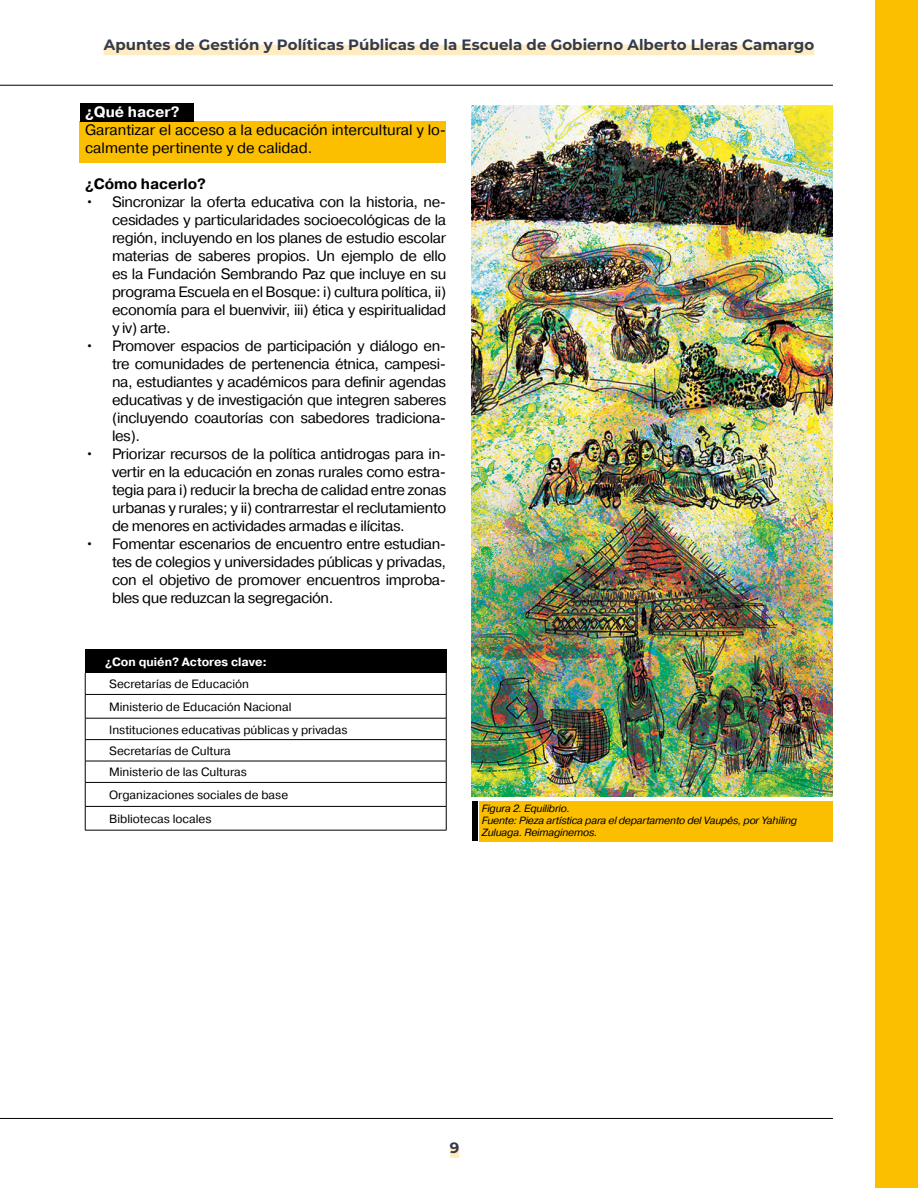
<style>
.page{position:relative;width:918px;height:1188px;background:#fff}
.page>*{position:absolute;margin:0;border:0;box-sizing:border-box;transform-origin:0 0}
.t1{font:15px/18px "Pragmatica";letter-spacing:-.025em;color:#000;text-align:justify}
.t2{font:700 15px "Montserrat";letter-spacing:.005em;color:#333b4b}
.t3{font:15px/18px "Pragmatica";color:#000}
.t4{font:700 15px "Pragmatica";color:#000}
.t5{font:700 15px "Pragmatica";color:#fff}
.t6{font:12px/22.6px "Pragmatica";color:#000}
.t7{font:700 12px "Pragmatica";color:#fff}
.t8{font:italic 10.5px/12px "Pragmatica";letter-spacing:-.02em;color:#000}
</style>
<div class="page">
<hr style="left:0;top:1118px;width:833px;height:1px;background:#000">
<hr style="left:0;top:85px;width:833px;height:1px;background:#000">
<div style="left:875px;top:0;width:43px;height:1188px;background:#fbbf00"></div>
<div style="left:450px;top:1147px;width:9px;height:11px;background:#ffecc2"></div>
<div style="left:104px;top:45px;width:710px;height:10px;background:#ffecc2"></div>
<div style="left:80px;top:122px;width:366px;height:41px;background:#fbbf00"></div>
<div style="left:80px;top:103px;width:114px;height:19px;background:#000"></div>
<div style="left:85px;top:649px;width:361px;height:24px;background:#000"></div>
<svg style="left:85px;top:673px;width:362px;height:157px"></svg>
<hr style="left:85px;top:830px;width:361px;height:1px;background:#000">
<img style="left:472px;top:105px;width:360px;height:691px">
<div style="left:479px;top:801px;width:354px;height:41px;background:#fbbf00"></div>
<div style="left:472px;top:801px;width:5px;height:40px;background:#000"></div>
<p class="t2" style="left:104px;top:34px;width:712px">Apuntes de Gestión y Políticas Públicas de la Escuela de Gobierno Alberto Lleras Camargo</p>
<p class="t5" style="left:85px;top:102px;width:96px">¿Qué hacer?</p>
<p class="t3" style="left:85px;top:121px;width:363px">Garantizar el acceso a la educación intercultural y lo&shy;calmente pertinente y de calidad.</p>
<p class="t4" style="left:85px;top:174px;width:122px">¿Cómo hacerlo?</p>
<p class="t1" style="left:112px;top:193px;width:336px;text-indent:-27px">• Sincronizar la oferta educativa con la historia, ne&shy;cesidades y particularidades socioecológicas de la región, incluyendo en los planes de estudio escolar materias de saberes propios. Un ejemplo de ello es la Fundación Sembrando Paz que incluye en su programa Escuela en el Bosque: i) cultura política, ii) economía para el buenvivir, iii) ética y espiritualidad y iv) arte.</p>
<p class="t1" style="left:112px;top:337px;width:336px;text-indent:-27px">• Promover espacios de participación y diálogo en&shy;tre comunidades de pertenencia étnica, campesi&shy;na, estudiantes y académicos para definir agendas educativas y de investigación que integren saberes (incluyendo coautorías con sabedores tradiciona&shy;les).</p>
<p class="t1" style="left:112px;top:445px;width:336px;text-indent:-27px">• Priorizar recursos de la política antidrogas para in&shy;vertir en la educación en zonas rurales como estra&shy;tegia para i) reducir la brecha de calidad entre zonas urbanas y rurales; y ii) contrarrestar el reclutamiento de menores en actividades armadas e ilícitas.</p>
<p class="t1" style="left:112px;top:535px;width:336px;text-indent:-27px">• Fomentar escenarios de encuentro entre estudian&shy;tes de colegios y universidades públicas y privadas, con el objetivo de promover encuentros improba&shy;bles que reduzcan la segregación.</p>
<p class="t7" style="left:105px;top:654px;width:163px">¿Con quién? Actores clave:</p>
<p class="t6" style="left:109px;top:673px;width:240px">Secretarías de Educación<br>Ministerio de Educación Nacional<br>Instituciones educativas públicas y privadas</p>
<p class="t6" style="left:109px;top:740px;width:139px;line-height:21.5px">Secretarías de Cultura<br>Ministerio de las Culturas</p>
<p class="t6" style="left:109px;top:783px;width:180px;line-height:23.9px">Organizaciones sociales de base<br>Bibliotecas locales</p>
<p class="t8" style="left:482px;top:803px;width:317px">Figura 2. Equilibrio.<br>Fuente: Pieza artística para el departamento del Vaupés, por Yahiling<br>Zuluaga. Reimaginemos.</p>
<p class="t2" style="left:450px;top:1137px;width:11px">9</p>
</div>
